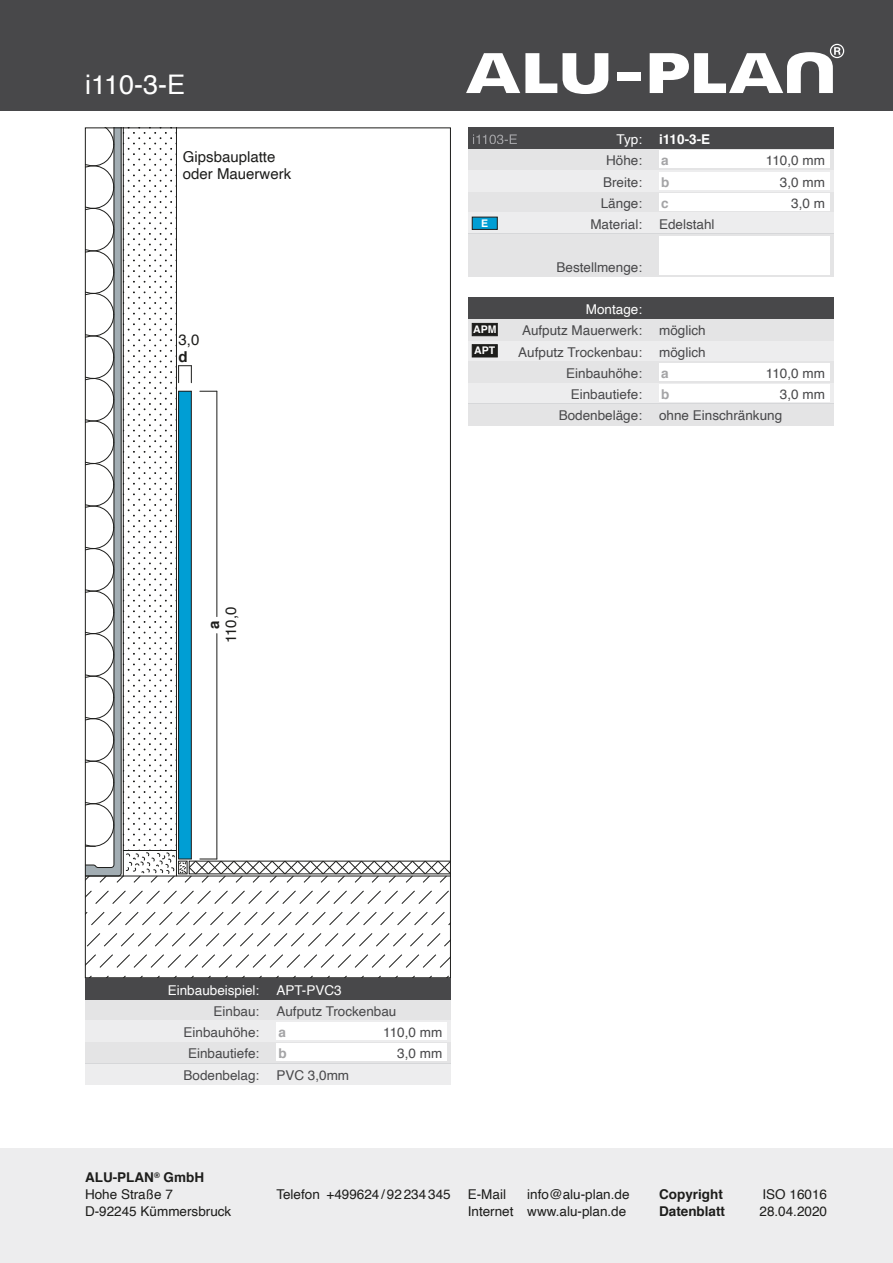
<style>
.page{position:relative;width:893px;height:1263px;background:#fff}
.page>*{position:absolute;margin:0;border:0;box-sizing:border-box;transform-origin:0 0}
.t1{font:27px "Helvetica";color:#fff}
.t2{font:15px/17px "Helvetica";color:#1d1d1b}
.t3{font:700 15px "Helvetica";color:#1d1d1b}
.t4{font:13.5px "Helvetica";color:#48484a}
.t5{font:13.5px/17px "Helvetica";color:#1d1d1b}
.t6{font:13.5px "Helvetica";color:#fff}
.t7{font:700 13.5px "Helvetica";color:#1d1d1b}
.t8{font:700 13.5px "Helvetica";color:#fff}
.t9{font:700 13.5px "Helvetica";color:#a4a4a6}
.t10{font:700 10.5px/21.3px "Helvetica";color:#fff}
.s1{font-weight:700}
</style>
<div class="page">
<div style="left:0;top:1148px;width:893px;height:115px;background:#ededee"></div>
<div style="left:0;top:0;width:893px;height:111px;background:#48484a"></div>
<svg style="left:87px;top:890px;width:362px;height:14px"></svg>
<svg style="left:87px;top:912px;width:362px;height:14px"></svg>
<svg style="left:87px;top:933px;width:362px;height:14px"></svg>
<svg style="left:87px;top:954px;width:362px;height:14px"></svg>
<svg style="left:90px;top:975px;width:359px;height:1px"></svg>
<svg style="left:87px;top:130px;width:362px;height:753px"></svg>
<div style="left:468px;top:340px;width:365px;height:21px;background:#ededee"></div>
<div style="left:468px;top:319px;width:365px;height:21px;background:#e4e4e5"></div>
<svg style="left:468px;top:361px;width:365px;height:64px"></svg>
<div style="left:659px;top:364px;width:170px;height:17px;background:#fff"></div>
<div style="left:468px;top:298px;width:365px;height:21px;background:#48484a"></div>
<div style="left:85px;top:999px;width:366px;height:21px;background:#e4e4e5"></div>
<svg style="left:85px;top:1020px;width:366px;height:64px"></svg>
<div style="left:276px;top:1023px;width:170px;height:17px;background:#fff"></div>
<div style="left:85px;top:978px;width:366px;height:21px;background:#48484a"></div>
<div style="left:468px;top:191px;width:365px;height:22px;background:#e4e4e5"></div>
<div style="left:659px;top:193px;width:170px;height:17px;background:#fff"></div>
<div style="left:468px;top:170px;width:365px;height:21px;background:#ededee"></div>
<div style="left:659px;top:172px;width:170px;height:17px;background:#fff"></div>
<div style="left:468px;top:149px;width:365px;height:21px;background:#e4e4e5"></div>
<div style="left:659px;top:151px;width:170px;height:17px;background:#fff"></div>
<div style="left:468px;top:128px;width:365px;height:21px;background:#48484a"></div>
<svg style="left:468px;top:213px;width:365px;height:63px"></svg>
<svg style="left:473px;top:134px;width:44px;height:10px"></svg>
<div style="left:472px;top:323px;width:25px;height:13px;background:#1d1d1b;border:1px solid #1d1d1b"></div>
<div style="left:472px;top:344px;width:25px;height:13px;background:#1d1d1b;border:1px solid #1d1d1b"></div>
<div style="left:472px;top:217px;width:25px;height:13px;background:#009ed4;border:1px solid #1d1d1b"></div>
<svg style="left:650px;top:44px;width:194px;height:49px"></svg>
<div style="left:617px;top:72px;width:23px;height:9px;background:#fff"></div>
<svg style="left:466px;top:53px;width:142px;height:41px"></svg>
<h1 class="t1" style="left:85px;top:63px;width:102px">i110-3-E</h1>
<p class="t2" style="left:183px;top:148px;width:110px">Gipsbauplatte oder Mauerwerk</p>
<p class="t2" style="left:179px;top:331px;width:22px">3,0</p>
<p class="t3" style="left:179px;top:344px;width:11px">d</p>
<p class="t2" style="left:223px;top:643px;width:38px;rotate:-90deg">110,0</p>
<p class="t3" style="left:202px;top:629px;width:10px;rotate:-90deg">a</p>
<p class="t10" style="left:481px;top:212px;width:9px">E</p>
<p class="t10" style="left:473px;top:319px;width:25px">APM<br>APT</p>
<p class="t6" style="left:617px;top:129px;width:27px">Typ:</p>
<p class="t8" style="left:659px;top:128px;width:53px">i110-3-E</p>
<p class="t4" style="left:606px;top:150px;width:38px">Höhe:</p>
<p class="t9" style="left:661px;top:150px;width:9px">a</p>
<p class="t4" style="left:766px;top:150px;width:61px">110,0 mm</p>
<p class="t4" style="left:603px;top:171px;width:41px">Breite:</p>
<p class="t9" style="left:661px;top:171px;width:10px">b</p>
<p class="t4" style="left:780px;top:171px;width:47px">3,0 mm</p>
<p class="t4" style="left:601px;top:193px;width:43px">Länge:</p>
<p class="t9" style="left:661px;top:192px;width:9px">c</p>
<p class="t4" style="left:791px;top:193px;width:35px">3,0 m</p>
<p class="t4" style="left:590px;top:214px;width:53px">Material:</p>
<p class="t4" style="left:659px;top:214px;width:57px">Edelstahl</p>
<p class="t4" style="left:557px;top:256px;width:87px">Bestellmenge:</p>
<p class="t6" style="left:586px;top:299px;width:58px">Montage:</p>
<p class="t4" style="left:518px;top:342px;width:125px">Aufputz Trockenbau:</p>
<p class="t4" style="left:659px;top:342px;width:48px">möglich</p>
<p class="t4" style="left:522px;top:320px;width:122px">Aufputz Mauerwerk:</p>
<p class="t4" style="left:659px;top:320px;width:48px">möglich</p>
<p class="t4" style="left:566px;top:363px;width:77px">Einbauhöhe:</p>
<p class="t9" style="left:661px;top:362px;width:9px">a</p>
<p class="t4" style="left:766px;top:363px;width:61px">110,0 mm</p>
<p class="t4" style="left:571px;top:384px;width:73px">Einbautiefe:</p>
<p class="t9" style="left:661px;top:384px;width:10px">b</p>
<p class="t4" style="left:780px;top:384px;width:47px">3,0 mm</p>
<p class="t4" style="left:559px;top:405px;width:85px">Bodenbeläge:</p>
<p class="t4" style="left:659px;top:405px;width:125px">ohne Einschränkung</p>
<p class="t6" style="left:168px;top:979px;width:93px">Einbaubeispiel:</p>
<p class="t4" style="left:214px;top:1001px;width:47px">Einbau:</p>
<p class="t6" style="left:276px;top:979px;width:67px">APT-PVC3</p>
<p class="t4" style="left:276px;top:1001px;width:122px">Aufputz Trockenbau</p>
<p class="t4" style="left:184px;top:1022px;width:77px">Einbauhöhe:</p>
<p class="t9" style="left:279px;top:1021px;width:9px">a</p>
<p class="t4" style="left:383px;top:1022px;width:61px">110,0 mm</p>
<p class="t4" style="left:188px;top:1043px;width:73px">Einbautiefe:</p>
<p class="t9" style="left:279px;top:1043px;width:10px">b</p>
<p class="t4" style="left:397px;top:1043px;width:47px">3,0 mm</p>
<p class="t4" style="left:184px;top:1064px;width:77px">Bodenbelag:</p>
<p class="t4" style="left:276px;top:1064px;width:74px">PVC 3,0mm</p>
<p class="t5" style="left:85px;top:1169px;width:148px"><span class="s1">ALU-PLAN</span><sup>®</sup> <span class="s1">GmbH<br></span>Hohe Straße 7<br>D-92245 Kümmersbruck</p>
<p class="t5" style="left:276px;top:1186px;width:176px">Telefon +499624 /92234345</p>
<p class="t7" style="left:659px;top:1183px;width:65px">Copyright</p>
<p class="t5" style="left:762px;top:1186px;width:66px">ISO 16016</p>
<p class="t7" style="left:659px;top:1200px;width:68px">Datenblatt</p>
<p class="t5" style="left:759px;top:1203px;width:69px">28.04.2020</p>
<p class="t5" style="left:468px;top:1186px;width:163px;text-align:right">info@alu-plan.de<br>Internet www.alu-plan.de</p>
<p class="t5" style="left:468px;top:1186px;width:40px">E-Mail</p>
</div>
